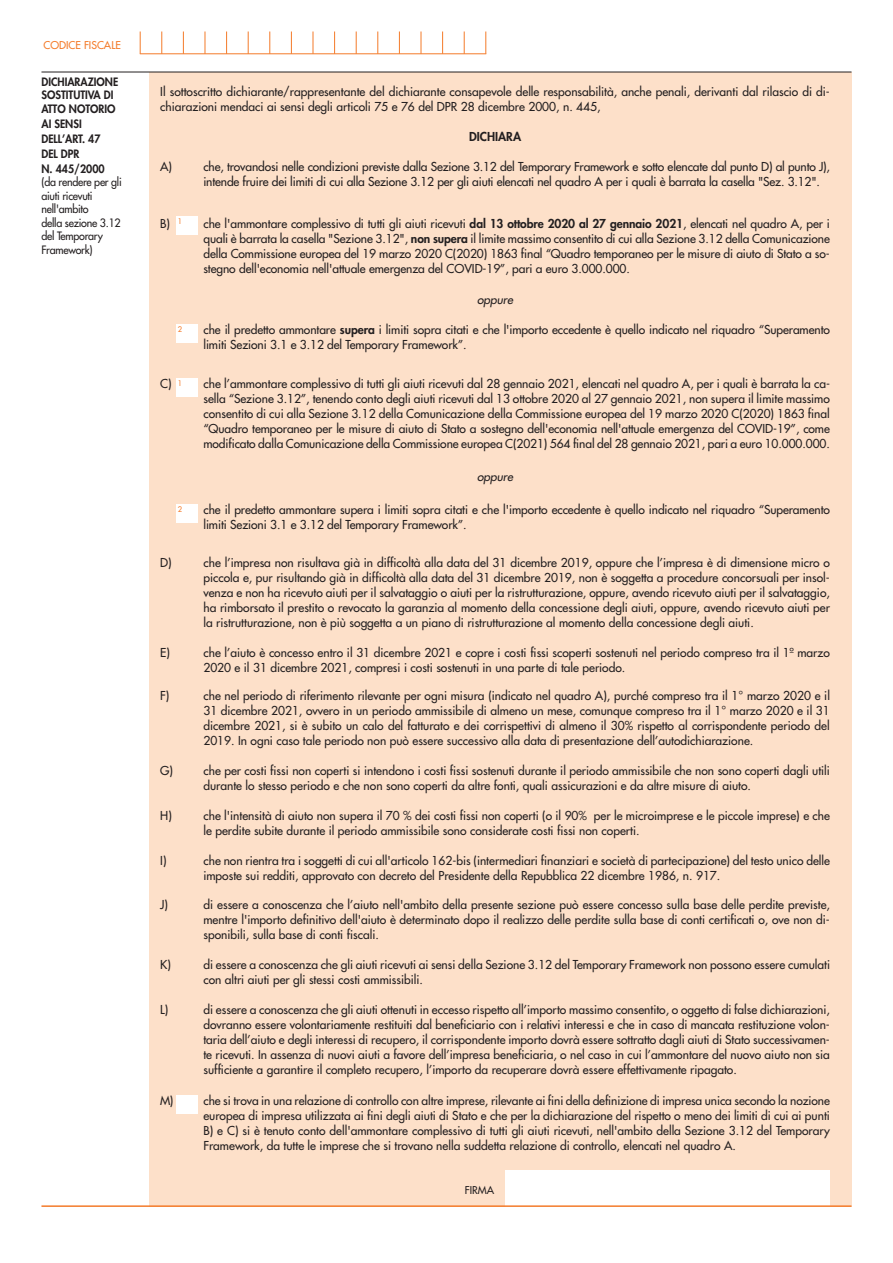
<style>
.page{position:relative;width:893px;height:1263px;background:#fff}
.page>*{position:absolute;margin:0;border:0;box-sizing:border-box;transform-origin:0 0}
.t1{font:12px/15px "Futura";color:#231f20}
.t2{font:italic 12px "Futura";color:#231f20}
.t3{font:800 12px "Futura";color:#231f20}
.t4{font:11.25px/13.5px "Futura";letter-spacing:-.025em;color:#231f20;scale:.95 1}
.t5{font:800 11.25px/15px "Futura";color:#231f20;scale:.95 1}
.t6{font:10.5px "Futura";color:#f47b2a}
.t7{font:10.5px "Futura";color:#231f20}
.t8{font:7.5px "Futura";color:#f47b2a}
.s1{font-weight:800}
</style>
<div class="page">
<div style="left:149px;top:72px;width:702px;height:1134px;background:#fde0c9"></div>
<div style="left:506px;top:1170px;width:324px;height:36px;background:#fff"></div>
<div style="left:176px;top:1095px;width:22px;height:18px;background:#fff"></div>
<div style="left:176px;top:216px;width:22px;height:18px;background:#fff"></div>
<div style="left:176px;top:324px;width:22px;height:18px;background:#fff"></div>
<div style="left:176px;top:378px;width:22px;height:18px;background:#fff"></div>
<div style="left:176px;top:504px;width:22px;height:18px;background:#fff"></div>
<hr style="left:41px;top:72px;width:810px;height:1px;background:#231f20">
<svg style="left:485px;top:32px;width:1px;height:21px"></svg>
<svg style="left:464px;top:32px;width:1px;height:21px"></svg>
<svg style="left:442px;top:32px;width:1px;height:21px"></svg>
<svg style="left:421px;top:32px;width:1px;height:21px"></svg>
<svg style="left:399px;top:32px;width:1px;height:21px"></svg>
<svg style="left:377px;top:32px;width:1px;height:21px"></svg>
<svg style="left:356px;top:32px;width:1px;height:21px"></svg>
<svg style="left:334px;top:32px;width:1px;height:21px"></svg>
<svg style="left:313px;top:32px;width:1px;height:21px"></svg>
<svg style="left:205px;top:32px;width:1px;height:21px"></svg>
<svg style="left:226px;top:32px;width:1px;height:21px"></svg>
<svg style="left:248px;top:32px;width:1px;height:21px"></svg>
<svg style="left:269px;top:32px;width:1px;height:21px"></svg>
<svg style="left:291px;top:32px;width:1px;height:21px"></svg>
<svg style="left:183px;top:32px;width:1px;height:21px"></svg>
<svg style="left:161px;top:32px;width:1px;height:21px"></svg>
<svg style="left:140px;top:32px;width:1px;height:21px"></svg>
<hr style="left:140px;top:53px;width:346px;height:1px;background:#f47b2a">
<hr style="left:41px;top:1205px;width:810px;height:2px;background:#f47b2a">
<p class="t6" style="left:44px;top:40px;width:79px">CODICE FISCALE</p>
<p class="t5" style="left:41px;top:76px;width:82px;line-height:13.5px">DICHIARAZIONE<br>SOSTITUTIVA DI<br>ATTO NOTORIO</p>
<p class="t5" style="left:41px;top:117px;width:68px">AI SENSI<br>DELL’ART. 47<br>DEL DPR<br>N. 445/2000</p>
<p class="t4" style="left:41px;top:176px;width:86px">(da rendere per gli aiuti ricevuti nell'ambito<br>della sezione 3.12 del Temporary<br>Framework)</p>
<p class="t1" style="left:160px;top:84px;width:671px">Il sottoscritto dichiarante/rappresentante del dichiarante consapevole delle responsabilità, anche penali, derivanti dal rilascio di di&shy;chiarazioni mendaci ai sensi degli articoli 75 e 76 del DPR 28 dicembre 2000, n. 445,</p>
<p class="t3" style="left:469px;top:130px;width:53px">DICHIARA</p>
<p class="t1" style="left:160px;top:159px;width:13px">A)</p>
<p class="t1" style="left:203px;top:159px;width:628px">che, trovandosi nelle condizioni previste dalla Sezione 3.12 del Temporary Framework e sotto elencate dal punto D) al punto J), intende fruire dei limiti di cui alla Sezione 3.12 per gli aiuti elencati nel quadro A per i quali è barrata la casella "Sez. 3.12".</p>
<p class="t1" style="left:160px;top:216px;width:11px">B)</p>
<p class="t1" style="left:203px;top:216px;width:628px;text-align:justify">che l'ammontare complessivo di tutti gli aiuti ricevuti <span class="s1">dal 13 ottobre 2020 al 27 gennaio 2021</span>, elencati nel quadro A, per i quali è barrata la casella "Sezione 3.12", <span class="s1">non supera</span> il limite massimo consentito di cui alla Sezione 3.12 della Comunicazione della Commissione europea del 19 marzo 2020 C(2020) 1863 final “Quadro temporaneo per le misure di aiuto di Stato a so&shy;stegno dell'economia nell'attuale emergenza del COVID-19”, pari a euro 3.000.000.</p>
<p class="t2" style="left:477px;top:294px;width:40px">oppure</p>
<p class="t1" style="left:203px;top:323px;width:628px">che il predetto ammontare <span class="s1">supera</span> i limiti sopra citati e che l'importo eccedente è quello indicato nel riquadro “Superamento limiti Sezioni 3.1 e 3.12 del Temporary Framework”.</p>
<p class="t1" style="left:160px;top:377px;width:13px">C)</p>
<p class="t1" style="left:203px;top:377px;width:628px;text-align:justify">che l’ammontare complessivo di tutti gli aiuti ricevuti dal 28 gennaio 2021, elencati nel quadro A, per i quali è barrata la ca&shy;sella “Sezione 3.12”, tenendo conto degli aiuti ricevuti dal 13 ottobre 2020 al 27 gennaio 2021, non supera il limite massimo consentito di cui alla Sezione 3.12 della Comunicazione della Commissione europea del 19 marzo 2020 C(2020) 1863 final “Quadro temporaneo per le misure di aiuto di Stato a sostegno dell'economia nell'attuale emergenza del COVID-19”, come modificato dalla Comunicazione della Commissione europea C(2021) 564 final del 28 gennaio 2021, pari a euro 10.000.000.</p>
<p class="t2" style="left:477px;top:471px;width:40px">oppure</p>
<p class="t1" style="left:203px;top:503px;width:628px">che il predetto ammontare supera i limiti sopra citati e che l'importo eccedente è quello indicato nel riquadro “Superamento limiti Sezioni 3.1 e 3.12 del Temporary Framework”.</p>
<p class="t1" style="left:160px;top:555px;width:13px">D)</p>
<p class="t1" style="left:203px;top:555px;width:628px;text-align:justify">che l’impresa non risultava già in difficoltà alla data del 31 dicembre 2019, oppure che l’impresa è di dimensione micro o piccola e, pur risultando già in difficoltà alla data del 31 dicembre 2019, non è soggetta a procedure concorsuali per insol&shy;venza e non ha ricevuto aiuti per il salvataggio o aiuti per la ristrutturazione, oppure, avendo ricevuto aiuti per il salvataggio, ha rimborsato il prestito o revocato la garanzia al momento della concessione degli aiuti, oppure, avendo ricevuto aiuti per la ristrutturazione, non è più soggetta a un piano di ristrutturazione al momento della concessione degli aiuti.</p>
<p class="t1" style="left:160px;top:645px;width:11px">E)</p>
<p class="t1" style="left:203px;top:645px;width:628px">che l’aiuto è concesso entro il 31 dicembre 2021 e copre i costi fissi scoperti sostenuti nel periodo compreso tra il 1º marzo<br>2020 e il 31 dicembre 2021, compresi i costi sostenuti in una parte di tale periodo.</p>
<p class="t1" style="left:160px;top:689px;width:11px">F)</p>
<p class="t1" style="left:203px;top:689px;width:628px;text-align:justify">che nel periodo di riferimento rilevante per ogni misura (indicato nel quadro A), purché compreso tra il 1° marzo 2020 e il 31 dicembre 2021, ovvero in un periodo ammissibile di almeno un mese, comunque compreso tra il 1° marzo 2020 e il 31 dicembre 2021, si è subito un calo del fatturato e dei corrispettivi di almeno il 30% rispetto al corrispondente periodo del 2019. In ogni caso tale periodo non può essere successivo alla data di presentazione dell’autodichiarazione.</p>
<p class="t1" style="left:160px;top:764px;width:14px">G)</p>
<p class="t1" style="left:203px;top:764px;width:628px">che per costi fissi non coperti si intendono i costi fissi sostenuti durante il periodo ammissibile che non sono coperti dagli utili durante lo stesso periodo e che non sono coperti da altre fonti, quali assicurazioni e da altre misure di aiuto.</p>
<p class="t1" style="left:160px;top:809px;width:13px">H)</p>
<p class="t1" style="left:203px;top:809px;width:628px">che l'intensità di aiuto non supera il 70 % dei costi fissi non coperti (o il 90% per le microimprese e le piccole imprese) e che le perdite subite durante il periodo ammissibile sono considerate costi fissi non coperti.</p>
<p class="t1" style="left:160px;top:854px;width:8px">I)</p>
<p class="t1" style="left:203px;top:854px;width:628px">che non rientra tra i soggetti di cui all'articolo 162-bis (intermediari finanziari e società di partecipazione) del testo unico delle imposte sui redditi, approvato con decreto del Presidente della Repubblica 22 dicembre 1986, n. 917.</p>
<p class="t1" style="left:160px;top:897px;width:9px">J)</p>
<p class="t1" style="left:203px;top:897px;width:628px;text-align:justify">di essere a conoscenza che l’aiuto nell'ambito della presente sezione può essere concesso sulla base delle perdite previste, mentre l'importo definitivo dell'aiuto è determinato dopo il realizzo delle perdite sulla base di conti certificati o, ove non di&shy;sponibili, sulla base di conti fiscali.</p>
<p class="t1" style="left:160px;top:957px;width:12px">K)</p>
<p class="t1" style="left:203px;top:957px;width:628px">di essere a conoscenza che gli aiuti ricevuti ai sensi della Sezione 3.12 del Temporary Framework non possono essere cumulati con altri aiuti per gli stessi costi ammissibili.</p>
<p class="t1" style="left:160px;top:1002px;width:10px">L)</p>
<p class="t1" style="left:203px;top:1002px;width:628px;text-align:justify">di essere a conoscenza che gli aiuti ottenuti in eccesso rispetto all’importo massimo consentito, o oggetto di false dichiarazioni, dovranno essere volontariamente restituiti dal beneficiario con i relativi interessi e che in caso di mancata restituzione volon&shy;taria dell’aiuto e degli interessi di recupero, il corrispondente importo dovrà essere sottratto dagli aiuti di Stato successivamen&shy;te ricevuti. In assenza di nuovi aiuti a favore dell’impresa beneficiaria, o nel caso in cui l’ammontare del nuovo aiuto non sia sufficiente a garantire il completo recupero, l’importo da recuperare dovrà essere effettivamente ripagato.</p>
<p class="t1" style="left:160px;top:1094px;width:15px">M)</p>
<p class="t1" style="left:203px;top:1094px;width:628px;text-align:justify">che si trova in una relazione di controllo con altre imprese, rilevante ai fini della definizione di impresa unica secondo la nozione europea di impresa utilizzata ai fini degli aiuti di Stato e che per la dichiarazione del rispetto o meno dei limiti di cui ai punti B) e C) si è tenuto conto dell'ammontare complessivo di tutti gli aiuti ricevuti, nell'ambito della Sezione 3.12 del Temporary Framework, da tutte le imprese che si trovano nella suddetta relazione di controllo, elencati nel quadro A.</p>
<p class="t8" style="left:178px;top:218px;width:6px">1</p>
<p class="t8" style="left:178px;top:326px;width:6px">2</p>
<p class="t8" style="left:178px;top:380px;width:6px">1</p>
<p class="t8" style="left:178px;top:506px;width:6px">2</p>
<p class="t7" style="left:465px;top:1185px;width:31px">FIRMA</p>
</div>
